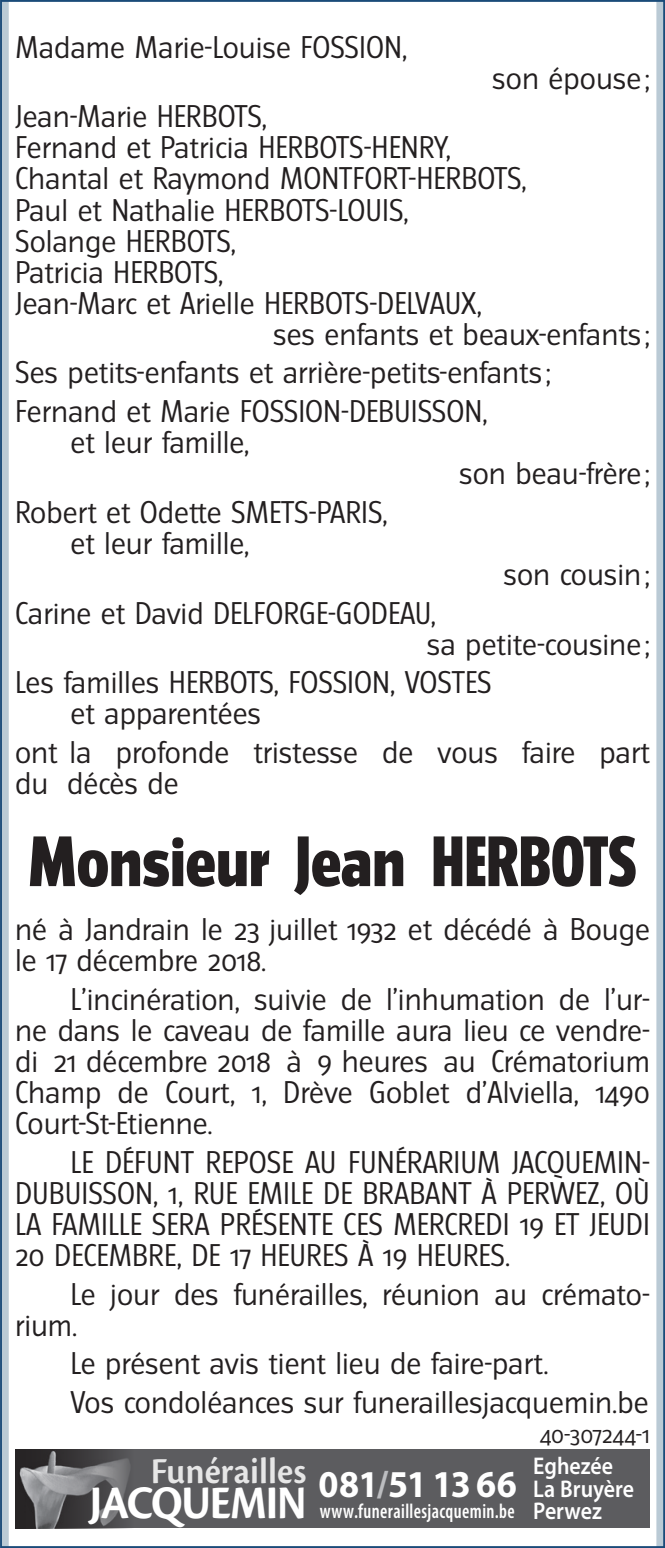
<style>
.page{position:relative;width:665px;height:1548px;background:#fff}
.page>*{position:absolute;margin:0;border:0;box-sizing:border-box;transform-origin:0 0}
.t1{font:800 63.7px "Turmino";color:#231f20}
.t2{font:700 48.65px "Cronos Pro";letter-spacing:-.025em;color:#fff;scale:.91 1}
.t3{font:600 38.15px "Cronos Pro";color:#fff;scale:.95 1}
.t4{font:28px/31.2px "Turmino";color:#231f20}
.t5{font:600 24.15px/22.4px "Myriad Pro";color:#fff;scale:.9 1}
.t6{font:22.4px "Turmino";letter-spacing:-.005em;color:#231f20}
.t7{font:600 condensed 20.65px "Myriad Pro";letter-spacing:.02em;color:#fff;scale:.89 1}
</style>
<div class="page">
<div style="left:0;top:0;width:9px;height:1548px;background:#bacad5"></div>
<div style="left:656px;top:0;width:9px;height:1548px;background:#bacad5"></div>
<div style="left:15px;top:1449px;width:635px;height:79px;background:#5c5c5f"></div>
<img style="left:15px;top:1449px;width:115px;height:79px">
<p class="t4" style="left:15px;top:31px;width:393px">Madame Marie-Louise FOSSION,</p>
<p class="t4" style="left:492px;top:62px;width:159px">son épouse;</p>
<p class="t4" style="left:15px;top:101px;width:253px">Jean-Marie HERBOTS,</p>
<p class="t4" style="left:15px;top:132px;width:437px">Fernand et Patricia HERBOTS-HENRY,</p>
<p class="t4" style="left:15px;top:163px;width:513px">Chantal et Raymond MONTFORT-HERBOTS,</p>
<p class="t4" style="left:15px;top:194px;width:395px">Paul et Nathalie HERBOTS-LOUIS,</p>
<p class="t4" style="left:15px;top:225px;width:222px">Solange HERBOTS,</p>
<p class="t4" style="left:15px;top:256px;width:210px">Patricia HERBOTS,</p>
<p class="t4" style="left:15px;top:287px;width:468px">Jean-Marc et Arielle HERBOTS-DELVAUX,</p>
<p class="t4" style="left:273px;top:319px;width:378px">ses enfants et beaux-enfants ;</p>
<p class="t4" style="left:15px;top:353px;width:537px;line-height:38.5px">Ses petits-enfants et arrière-petits-enfants ;<br>Fernand et Marie FOSSION-DEBUISSON,</p>
<p class="t4" style="left:71px;top:427px;width:180px">et leur famille,</p>
<p class="t4" style="left:459px;top:458px;width:192px">son beau-frère;</p>
<p class="t4" style="left:71px;top:496px;width:318px;text-indent:-55px">Robert et Odette SMETS-PARIS, et leur famille,</p>
<p class="t4" style="left:503px;top:559px;width:148px">son cousin;</p>
<p class="t4" style="left:427px;top:597px;width:225px;text-indent:-412px">Carine et David DELFORGE-GODEAU,<br>sa petite-cousine;</p>
<p class="t4" style="left:71px;top:667px;width:423px;text-indent:-55px">Les familles HERBOTS, FOSSION, VOSTES et apparentées</p>
<p class="t4" style="left:15px;top:737px;width:636px">ont la profonde tristesse de vous faire part du décès de</p>
<h1 class="t1" style="left:28px;top:823px;width:610px">Monsieur Jean HERBOTS</h1>
<p class="t4" style="left:15px;top:914px;width:636px">né à Jandrain le 23 juillet 1932 et décédé à Bouge le 17 décembre 2018.</p>
<p class="t4" style="left:15px;top:983px;width:636px;text-align:justify;text-indent:55px">L’incinération, suivie de l’inhumation de l’ur&shy;ne dans le caveau de famille aura lieu ce vendre&shy;di 21 décembre 2018 à 9 heures au Crématorium Champ de Court, 1, Drève Goblet d’Alviella, 1490<br>Court-St-Etienne.</p>
<p class="t4" style="left:15px;top:1146px;width:636px;text-align:justify;text-indent:55px">LE DÉFUNT REPOSE AU FUNÉRARIUM JACQUEMIN-DUBUISSON, 1, RUE EMILE DE BRABANT À PERWEZ, OÙ LA FAMILLE SERA PRÉSENTE CES MERCREDI 19 ET JEUDI 20 DECEMBRE, DE 17 HEURES À 19 HEURES.</p>
<p class="t4" style="left:15px;top:1278px;width:636px;text-indent:55px">Le jour des funérailles, réunion au crémato&shy;rium.</p>
<p class="t4" style="left:71px;top:1344px;width:580px;line-height:38.5px">Le présent avis tient lieu de faire-part.<br>Vos condoléances sur funeraillesjacquemin.be</p>
<p class="t6" style="left:540px;top:1420px;width:112px">40‑307244‑1</p>
<h3 class="t3" style="left:150px;top:1449px;width:166px">Funérailles</h3>
<p class="t5" style="left:533px;top:1454px;width:113px">Eghezée<br>La Bruyère<br>Perwez</p>
<h2 class="t2" style="left:90px;top:1475px;width:471px">JACQUEMIN <sup>081</sup><sup>/</sup><sup>51</sup> <sup>13</sup> <sup>66</sup></h2>
<p class="t7" style="left:320px;top:1500px;width:221px">www.funeraillesjacquemin.be</p>
</div>
